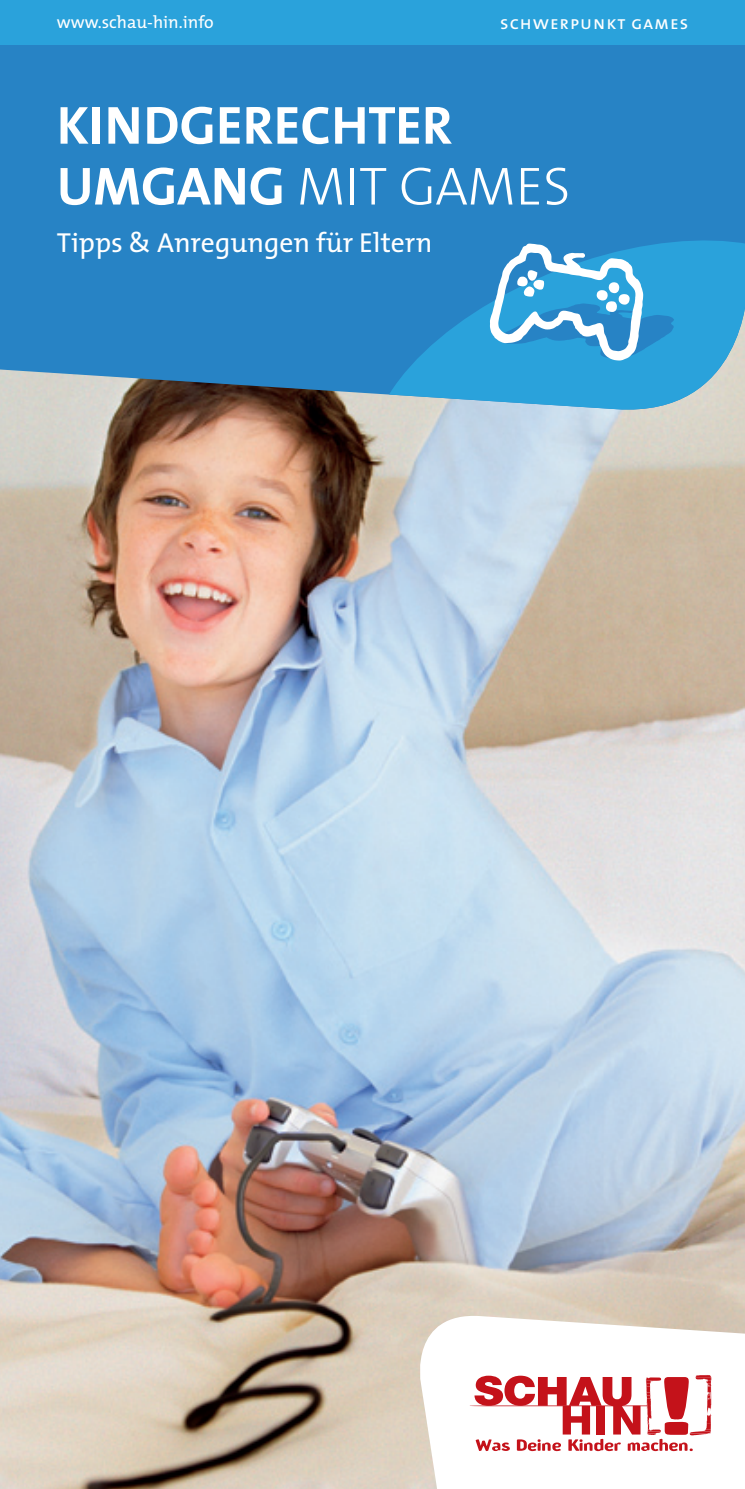
<style>
.page{position:relative;width:745px;height:1489px;background:#fff}
.page>*{position:absolute;margin:0;border:0;box-sizing:border-box;transform-origin:0 0}
.t1{font:300 54px "The Mix";color:#fff}
.t2{font:700 54px "The Mix";color:#fff}
.t3{font:27.5px "The Mix";color:#fff}
.t4{font:18.75px "The Mix Caps";letter-spacing:.05em;color:#fff}
.t5{font:17.5px "The Mix";color:#fff}
.s1{font-weight:700}
</style>
<div class="page">
<img style="left:0;top:417px;width:744px;height:1071px">
<div style="left:0;top:44px;width:744px;height:373px;background:#2783c5"></div>
<svg style="left:350px;top:221px;width:394px;height:196px"></svg>
<div style="left:0;top:0;width:744px;height:44px;background:#2aa2db"></div>
<svg style="left:381px;top:1288px;width:363px;height:200px"></svg>
<svg style="left:469px;top:1374px;width:241px;height:76px"></svg>
<svg style="left:489px;top:243px;width:184px;height:117px"></svg>
<p class="t5" style="left:57px;top:8px;width:158px">www.schau-hin.info</p>
<p class="t4" style="left:500px;top:7px;width:189px">schwerpunkt games</p>
<p class="t2" style="left:57px;top:80px;width:397px">KINDGERECHTER</p>
<p class="t1" style="left:57px;top:142px;width:515px"><span class="s1">UMGANG</span> MIT GAMES</p>
<p class="t3" style="left:57px;top:220px;width:377px">Tipps &amp; Anregungen für Eltern</p>
</div>
